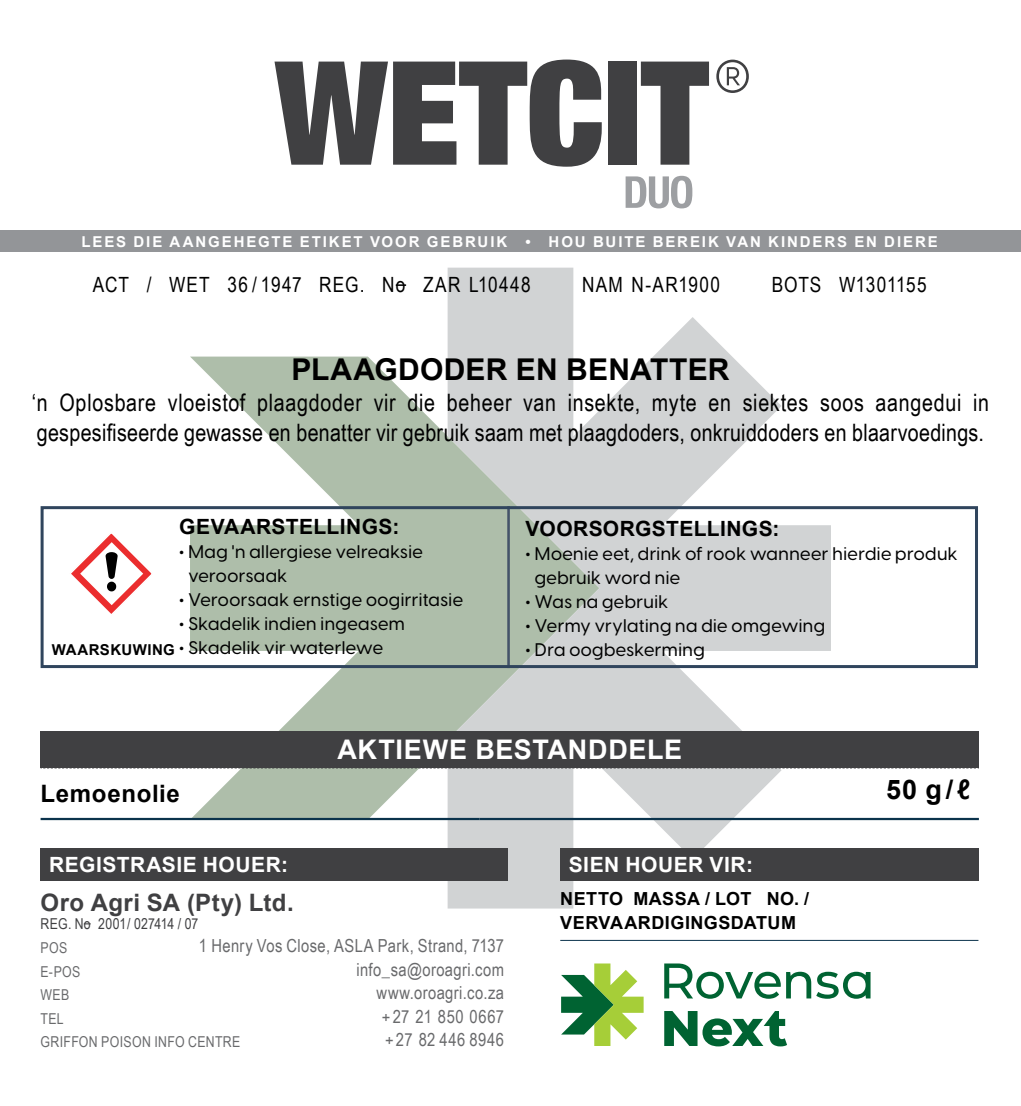
<style>
.page{position:relative;width:1021px;height:1106px;background:#fff}
.page>*{position:absolute;margin:0;border:0;box-sizing:border-box;transform-origin:0 0}
.t1{font:700 30px "Arial";letter-spacing:.01em;color:#000}
.t2{font:700 27px "Arial";letter-spacing:.025em;color:#fff}
.t3{font:700 27px "Arial";color:#000}
.t4{font:24px/30px "Arial Narrow";letter-spacing:.015em;color:#000}
.t5{font:700 24px "Arial";letter-spacing:.02em;color:#404042}
.t6{font:700 24px "Arial";letter-spacing:.025em;color:#000}
.t7{font:21px "Arial Narrow";letter-spacing:.055em;color:#000}
.t8{font:700 21px "Arial";letter-spacing:.02em;color:#000}
.t9{font:700 21px "Arial";letter-spacing:.025em;color:#fff}
.t10{font:21px "Arial Narrow";letter-spacing:.03em;color:#000}
.t11{font:500 18px/24px "Visby CF";letter-spacing:.025em;color:#000}
.t12{font:18px "Arial Narrow";letter-spacing:.02em;color:#696a6c}
.t13{font:700 18px/24px "Arial";letter-spacing:.025em;color:#000}
.t14{font:700 15px "Arial";letter-spacing:.125em;color:#fff}
.t15{font:15px "Arial Narrow";letter-spacing:.02em;color:#696a6c}
.t16{font:15px "Arial Narrow";letter-spacing:.005em;color:#404042}
.t17{font:700 15px "Arial";letter-spacing:.025em;color:#000}
.s1{font-weight:800}
</style>
<div class="page">
<svg style="left:190px;top:356px;width:257px;height:462px;fill:#aebeaa"></svg>
<svg style="left:447px;top:268px;width:384px;height:640px;fill:#d1d3d4"></svg>
<svg style="left:641px;top:62px;width:68px;height:103px"></svg>
<svg style="left:274px;top:60px;width:327px;height:107px"></svg>
<div style="left:608px;top:62px;width:29px;height:103px;background:#404042"></div>
<svg style="left:716px;top:60px;width:32px;height:33px"></svg>
<svg style="left:625px;top:176px;width:67px;height:32px"></svg>
<svg style="left:396px;top:284px;width:10px;height:2px"></svg>
<div style="left:41px;top:848px;width:467px;height:32px;background:#404042"></div>
<div style="left:41px;top:731px;width:937px;height:37px;background:#404042"></div>
<hr style="left:41px;top:818px;width:438px;height:2px;background:#0b334c">
<hr style="left:479px;top:818px;width:499px;height:2px;background:#0b334c">
<div style="left:560px;top:848px;width:418px;height:32px;background:#404042"></div>
<hr style="left:560px;top:939px;width:418px;height:2px;background:#0b334c">
<div style="left:0;top:230px;width:1020px;height:22px;background:#939598"></div>
<hr style="left:507px;top:506px;width:3px;height:162px;background:#445369">
<div style="left:41px;top:506px;width:937px;height:162px;border:3px solid #30455d"></div>
<svg style="left:71px;top:533px;width:81px;height:81px"></svg>
<svg style="left:561px;top:963px;width:82px;height:83px"></svg>
<svg style="left:664px;top:1011px;width:123px;height:35px"></svg>
<svg style="left:664px;top:963px;width:116px;height:35px"></svg>
<svg style="left:786px;top:971px;width:84px;height:27px"></svg>
<p class="t14" style="left:82px;top:231px;width:857px">LEES DIE AANGEHEGTE ETIKET VOOR GEBRUIK • HOU BUITE BEREIK VAN KINDERS EN DIERE</p>
<p class="t7" style="left:93px;top:269px;width:439px">ACT / WET 36 / 1947 REG. No ZAR L10448</p>
<p class="t7" style="left:582px;top:269px;width:139px">NAM N-AR1900</p>
<p class="t10" style="left:771px;top:269px;width:156px">BOTS W1301155</p>
<h1 class="t1" style="left:291px;top:350px;width:440px">PLAAGDODER EN BENATTER</h1>
<h3 class="t4" style="left:32px;top:386px;width:958px">‘n Oplosbare vloeistof plaagdoder vir die beheer van insekte, myte en siektes soos aangedui in gespesifiseerde gewasse en benatter vir gebruik saam met plaagdoders, onkruiddoders en blaarvoedings.</h3>
<p class="t8" style="left:179px;top:512px;width:222px">GEVAARSTELLINGS:</p>
<p class="t11" style="left:188px;top:539px;width:236px;text-indent:-9px"><span class="s1">•</span> Mag 'n allergiese velreaksie veroorsaak</p>
<p class="t11" style="left:179px;top:587px;width:285px"><span class="s1">•</span> Veroorsaak ernstige oogirritasie</p>
<p class="t11" style="left:179px;top:611px;width:227px"><span class="s1">•</span> Skadelik indien ingeasem</p>
<p class="t11" style="left:179px;top:635px;width:205px"><span class="s1">•</span> Skadelik vir waterlewe</p>
<p class="t8" style="left:525px;top:514px;width:255px">VOORSORGSTELLINGS:</p>
<p class="t11" style="left:535px;top:541px;width:424px;text-indent:-9px"><span class="s1">•</span> Moenie eet, drink of rook wanneer hierdie produk gebruik word nie</p>
<p class="t11" style="left:525px;top:589px;width:144px"><span class="s1">•</span> Was na gebruik</p>
<p class="t11" style="left:525px;top:613px;width:301px"><span class="s1">•</span> Vermy vrylating na die omgewing</p>
<p class="t17" style="left:52px;top:639px;width:125px">WAARSKUWING</p>
<p class="t11" style="left:525px;top:637px;width:180px"><span class="s1">•</span> Dra oogbeskerming</p>
<h2 class="t2" style="left:337px;top:732px;width:346px">AKTIEWE BESTANDDELE</h2>
<h3 class="t6" style="left:41px;top:777px;width:141px">Lemoenolie</h3>
<h2 class="t3" style="left:886px;top:771px;width:86px">50 g/ℓ</h2>
<p class="t9" style="left:49px;top:851px;width:240px">REGISTRASIE HOUER:</p>
<h3 class="t5" style="left:41px;top:886px;width:254px">Oro Agri SA (Pty) Ltd.</h3>
<p class="t16" style="left:41px;top:912px;width:159px">REG. No 2001/ 027414 / 07</p>
<p class="t15" style="left:41px;top:936px;width:28px">POS</p>
<p class="t12" style="left:199px;top:932px;width:306px">1 Henry Vos Close, ASLA Park, Strand, 7137</p>
<p class="t15" style="left:41px;top:960px;width:41px">E-POS</p>
<p class="t12" style="left:356px;top:956px;width:149px">info_sa@oroagri.com</p>
<p class="t15" style="left:41px;top:983px;width:30px">WEB</p>
<p class="t12" style="left:376px;top:979px;width:129px">www.oroagri.co.za</p>
<p class="t15" style="left:41px;top:1007px;width:25px">TEL</p>
<p class="t12" style="left:382px;top:1003px;width:124px">+27 21 850 0667</p>
<p class="t15" style="left:41px;top:1030px;width:201px">GRIFFON POISON INFO CENTRE</p>
<p class="t12" style="left:385px;top:1026px;width:120px">+27 82 446 8946</p>
<p class="t9" style="left:568px;top:851px;width:186px">SIEN HOUER VIR:</p>
<p class="t13" style="left:560px;top:887px;width:250px">NETTO MASSA / LOT NO. /<br>VERVAARDIGINGSDATUM</p>
</div>
